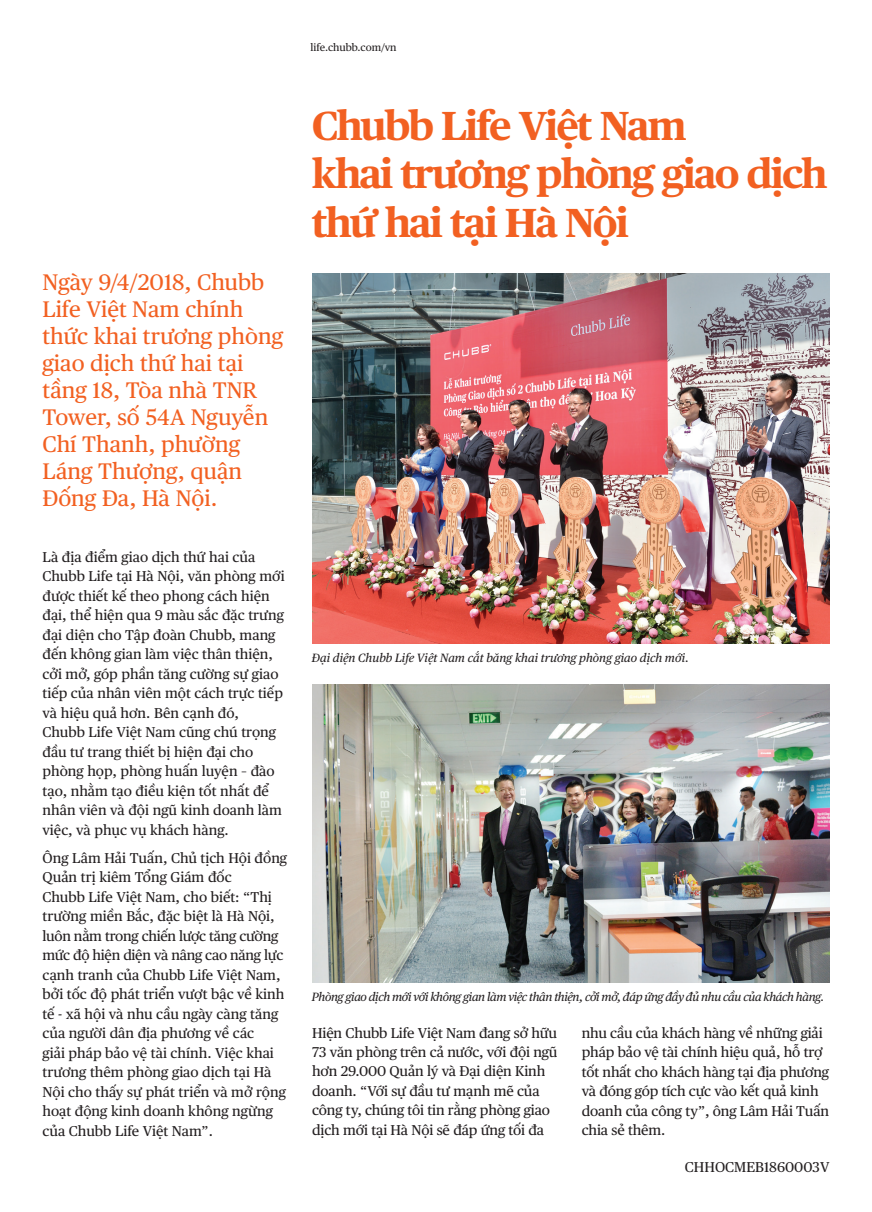
<style>
.page{position:relative;width:872px;height:1212px;background:#fff}
.page>*{position:absolute;margin:0;border:0;box-sizing:border-box;transform-origin:0 0}
.t1{font:700 40.5px/48.6px "Chubb Publico Text VN";letter-spacing:-.05em;color:#f26021}
.t2{font:22.5px/27px "Chubb Publico Text VN";color:#f26021}
.t3{font:14.25px/19.5px "Chubb Publico Text VN";color:#231f20}
.t4{font:italic 12px "Chubb Publico Text VN";letter-spacing:-.03em;color:#231f20}
.t5{font:italic 12px "Chubb Publico Text VN";color:#231f20}
.t6{font:10.5px "Chubb Publico Text VN";color:#231f20}
</style>
<div class="page">
<img style="left:312px;top:274px;width:517px;height:369px">
<img style="left:312px;top:685px;width:517px;height:297px">
<h2 class="t2" style="left:43px;top:267px;width:242px">Ngày 9/4/2018, Chubb<br>Life Việt Nam chính thức khai trương phòng giao dịch thứ hai tại tầng 18, Tòa nhà TNR<br>Tower, số 54A Nguyễn<br>Chí Thanh, phường<br>Láng Thượng, quận<br>Đống Đa, Hà Nội.</h2>
<p class="t3" style="left:43px;top:546px;width:244px">Là địa điểm giao dịch thứ hai của<br>Chubb Life tại Hà Nội, văn phòng mới được thiết kế theo phong cách hiện đại, thể hiện qua 9 màu sắc đặc trưng đại diện cho Tập đoàn Chubb, mang đến không gian làm việc thân thiện, cởi mở, góp phần tăng cường sự giao tiếp của nhân viên một cách trực tiếp và hiệu quả hơn. Bên cạnh đó,<br>Chubb Life Việt Nam cũng chú trọng đầu tư trang thiết bị hiện đại cho phòng họp, phòng huấn luyện – đào tạo, nhằm tạo điều kiện tốt nhất để nhân viên và đội ngũ kinh doanh làm việc, và phục vụ khách hàng.</p>
<p class="t3" style="left:43px;top:847px;width:246px">Ông Lâm Hải Tuấn, Chủ tịch Hội đồng<br>Quản trị kiêm Tổng Giám đốc<br>Chubb Life Việt Nam, cho biết: “Thị trường miền Bắc, đặc biệt là Hà Nội, luôn nằm trong chiến lược tăng cường mức độ hiện diện và nâng cao năng lực cạnh tranh của Chubb Life Việt Nam, bởi tốc độ phát triển vượt bậc về kinh tế - xã hội và nhu cầu ngày càng tăng của người dân địa phương về các<br>giải pháp bảo vệ tài chính. Việc khai trương thêm phòng giao dịch tại Hà<br>Nội cho thấy sự phát triển và mở rộng hoạt động kinh doanh không ngừng của Chubb Life Việt Nam”.</p>
<p class="t6" style="left:310px;top:39px;width:88px">life.chubb.com/vn</p>
<h1 class="t1" style="left:312px;top:98px;width:517px">Chubb Life Việt Nam<br>khai trương phòng giao dịch thứ hai tại Hà Nội</h1>
<p class="t5" style="left:312px;top:649px;width:378px">Đại diện Chubb Life Việt Nam cắt băng khai trương phòng giao dịch mới.</p>
<p class="t4" style="left:312px;top:988px;width:514px">Phòng giao dịch mới với không gian làm việc thân thiện, cởi mở, đáp ứng đầy đủ nhu cầu của khách hàng.</p>
<p class="t3" style="left:312px;top:1022px;width:247px">Hiện Chubb Life Việt Nam đang sở hữu 73 văn phòng trên cả nước, với đội ngũ hơn 29.000 Quản lý và Đại diện Kinh doanh. “Với sự đầu tư mạnh mẽ của công ty, chúng tôi tin rằng phòng giao dịch mới tại Hà Nội sẽ đáp ứng tối đa</p>
<p class="t3" style="left:582px;top:1022px;width:249px">nhu cầu của khách hàng về những giải pháp bảo vệ tài chính hiệu quả, hỗ trợ tốt nhất cho khách hàng tại địa phương và đóng góp tích cực vào kết quả kinh doanh của công ty”, ông Lâm Hải Tuấn chia sẻ thêm.</p>
<p class="t3" style="left:685px;top:1156px;width:146px">CHHOCMEB1860003V</p>
</div>
